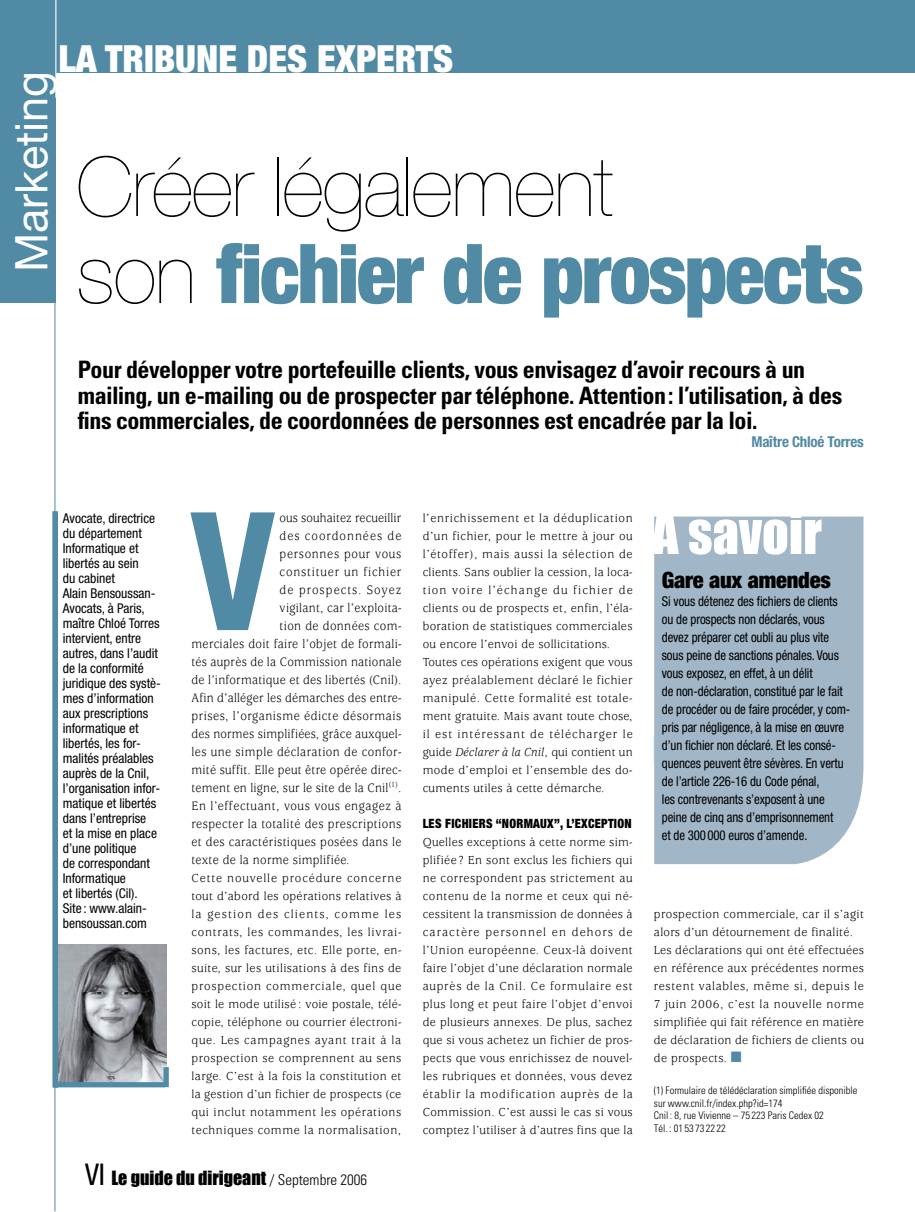
<style>
.page{position:relative;width:915px;height:1212px;background:#fff}
.page>*{position:absolute;margin:0;border:0;box-sizing:border-box;transform-origin:0 0}
.t1{font:700 condensed 164.7px "Helvetica Neue";color:#508aa4}
.t2{font:200 82.5px/87px "Helvetica Neue";letter-spacing:-.015em;color:#000}
.t3{font:52.5px "Impact";color:#fff}
.t4{font:45px "Helvetica Neue";color:#fff}
.t5{font:900 condensed 37.5px "Helvetica Neue";color:#fff}
.t6{font:700 condensed 24px/25.5px "Univers";letter-spacing:-.02em;color:#000}
.t7{font:900 condensed 22.5px "Helvetica Neue";color:#000}
.t8{font:18px "Impact";color:#000}
.t9{font:700 condensed 15px "Helvetica Neue";letter-spacing:-.015em;color:#508aa4}
.t10{font:condensed 13.5px/18px "Helvetica Neue";color:#000;scale:.95 1}
.t11{font:condensed 13.5px/15px "Helvetica Neue";color:#000}
.t12{font:13.5px "Usherwood";letter-spacing:.025em;color:#000;scale:.9 1}
.t13{font:13.5px "Usherwood";letter-spacing:.045em;color:#000;scale:.9 1}
.t14{font:13.5px "Usherwood";letter-spacing:.065em;color:#000;scale:.9 1}
.t15{font:13.5px "Usherwood";letter-spacing:.055em;color:#000;scale:.9 1}
.t16{font:13.5px "Usherwood";letter-spacing:.085em;color:#000;scale:.9 1}
.t17{font:13.5px "Usherwood";letter-spacing:.08em;color:#000;scale:.9 1}
.t18{font:12.9px/18px "Usherwood";letter-spacing:.025em;color:#000;text-align:justify;scale:.95 1}
.t19{font:900 condensed 12.9px "Helvetica Neue";letter-spacing:.025em;color:#000;scale:.95 1}
.t20{font:300 condensed 10.5px/12.6px "Univers";color:#000}
.s1{font-weight:900;font-stretch:condensed;color:#508aa4}
.s2{font-style:italic}
.s3{color:#508aa4}
.s4{font-family:"Helvetica Neue";font-stretch:condensed;font-size:30px}
.s5{font-family:"Univers";font-weight:300;font-stretch:condensed;font-size:15px}
</style>
<div class="page">
<div style="left:0;top:0;width:914px;height:72px;background:#508aa4"></div>
<div style="left:0;top:0;width:55px;height:303px;background:#508aa4"></div>
<hr style="left:55px;top:0;width:1px;height:98px;background:#fff">
<hr style="left:55px;top:254px;width:1px;height:957px;background:#508aa4">
<img style="left:58px;top:945px;width:109px;height:137px">
<div style="left:55px;top:1082px;width:110px;height:5px;background:#508aa4"></div>
<div style="left:163px;top:1067px;width:6px;height:20px;background:#508aa4"></div>
<div style="left:654px;top:516px;width:209px;height:348px;background:#a1b6c6"></div>
<div style="left:52px;top:511px;width:6px;height:576px;background:#508aa4"></div>
<h3 class="t5" style="left:58px;top:36px;width:396px">LA TRIBUNE DES EXPERTS</h3>
<h3 class="t4" style="left:5px;top:272px;width:202px;rotate:-90deg">Marketing</h3>
<h2 class="t2" style="left:77px;top:142px;width:788px">Créer légalement<br>son <span class="s1">FICHIER DE PROSPECTS</span></h2>
<p class="t6" style="left:78px;top:357px;width:765px">Pour développer votre portefeuille clients, vous envisagez d’avoir recours à un mailing, un e-mailing ou de prospecter par téléphone. Attention: l’utilisation, à des fins commerciales, de coordonnées de personnes est encadrée par la loi.</p>
<p class="t9" style="left:751px;top:433px;width:114px">Maître Chloé Torres</p>
<h1 class="t1" style="left:190px;top:472px;width:87px">V</h1>
<p class="t12" style="left:279px;top:510px;width:137px">ous souhaitez recueillir</p>
<p class="t11" style="left:63px;top:511px;width:100px">Avocate, directrice du département<br>Informatique et libertés au sein<br>du cabinet<br>Alain Bensoussan-<br>Avocats, à Paris, maître Chloé Torres intervient, entre autres, dans l’audit de la conformité juridique des systè&shy;mes d’information aux prescriptions informatique et libertés, les for&shy;malités préalables auprès de la Cnil, l’organisation infor&shy;matique et libertés dans l’entreprise<br>et la mise en place d’une politique<br>de correspondant<br>Informatique<br>et libertés (Cil).<br>Site : www.alain&shy;bensoussan.com</p>
<h3 class="t3" style="left:651px;top:501px;width:172px">A savoir</h3>
<p class="t18" style="left:422px;top:509px;width:222px;text-align:left">l’enrichissement et la déduplication d’un fichier, pour le mettre à jour ou l’étoffer), mais aussi la sélection de clients. Sans oublier la cession, la loca&shy;tion voire l’échange du fichier de clients ou de prospects et, enfin, l’éla&shy;boration de statistiques commerciales ou encore l’envoi de sollicitations.<br>Toutes ces opérations exigent que vous ayez préalablement déclaré le fichier manipulé. Cette formalité est totale&shy;ment gratuite. Mais avant toute chose, il est intéressant de télécharger le guide <span class="s2">Déclarer à la Cnil</span>, qui contient un mode d’emploi et l’ensemble des do&shy;cuments utiles à cette démarche.</p>
<p class="t19" style="left:422px;top:815px;width:221px">LES FICHIERS “NORMAUX”, L’EXCEPTION</p>
<p class="t18" style="left:422px;top:833px;width:222px">Quelles exceptions à cette norme sim&shy;plifiée ? En sont exclus les fichiers qui ne correspondent pas strictement au contenu de la norme et ceux qui né&shy;cessitent la transmission de données à caractère personnel en dehors de l’Union européenne. Ceux-là doivent faire l’objet d’une déclaration normale auprès de la Cnil. Ce formulaire est plus long et peut faire l’objet d’envoi de plusieurs annexes. De plus, sachez que si vous achetez un fichier de pros&shy;pects que vous enrichissez de nouvel&shy;les rubriques et données, vous devez établir la modification auprès de la Commission. C’est aussi le cas si vous comptez l’utiliser à d’autres fins que la</p>
<p class="t17" style="left:279px;top:528px;width:137px">des coordonnées de</p>
<p class="t15" style="left:279px;top:546px;width:137px">personnes pour vous</p>
<p class="t14" style="left:279px;top:564px;width:137px">constituer un fichier</p>
<p class="t16" style="left:279px;top:582px;width:137px">de prospects. Soyez</p>
<p class="t12" style="left:279px;top:600px;width:137px">vigilant, car l’exploita-</p>
<p class="t12" style="left:279px;top:618px;width:137px">tion de données com-</p>
<p class="t12" style="left:191px;top:636px;width:235px">merciales doit faire l’objet de formali-</p>
<p class="t12" style="left:191px;top:654px;width:235px">tés auprès de la Commission nationale</p>
<p class="t12" style="left:191px;top:672px;width:235px">de l’informatique et des libertés (Cnil).</p>
<p class="t12" style="left:191px;top:690px;width:235px">Afin d’alléger les démarches des entre-</p>
<p class="t13" style="left:191px;top:708px;width:235px">prises, l’organisme édicte désormais</p>
<p class="t12" style="left:191px;top:726px;width:235px">des normes simplifiées, grâce auxquel-</p>
<p class="t12" style="left:191px;top:744px;width:235px">les une simple déclaration de confor-</p>
<p class="t12" style="left:191px;top:762px;width:235px">mité suffit. Elle peut être opérée direc-</p>
<p class="t12" style="left:191px;top:780px;width:235px">tement en ligne, sur le site de la Cnil<sup>(1)</sup>.</p>
<p class="t13" style="left:191px;top:798px;width:235px">En l’effectuant, vous vous engagez à</p>
<p class="t12" style="left:191px;top:816px;width:234px">respecter la totalité des prescriptions</p>
<p class="t12" style="left:191px;top:834px;width:235px">et des caractéristiques posées dans le</p>
<p class="t12" style="left:191px;top:852px;width:177px">texte de la norme simplifiée.</p>
<p class="t18" style="left:191px;top:869px;width:222px">Cette nouvelle procédure concerne tout d’abord les opérations relatives à la gestion des clients, comme les contrats, les commandes, les livrai&shy;sons, les factures, etc. Elle porte, en&shy;suite, sur les utilisations à des fins de prospection commerciale, quel que soit le mode utilisé : voie postale, télé&shy;copie, téléphone ou courrier électroni&shy;que. Les campagnes ayant trait à la prospection se comprennent au sens large. C’est à la fois la constitution et la gestion d’un fichier de prospects (ce qui inclut notamment les opérations techniques comme la normalisation,</p>
<h3 class="t7" style="left:661px;top:566px;width:170px">GARE AUX AMENDES</h3>
<p class="t10" style="left:661px;top:592px;width:200px">Si vous détenez des fichiers de clients ou de prospects non déclarés, vous devez préparer cet oubli au plus vite sous peine de sanctions pénales. Vous vous exposez, en effet, à un délit<br>de non-déclaration, constitué par le fait de procéder ou de faire procéder, y com&shy;pris par négligence, à la mise en œuvre d’un fichier non déclaré. Et les consé&shy;quences peuvent être sévères. En vertu de l’article 226-16 du Code pénal,<br>les contrevenants s’exposent à une peine de cinq ans d’emprisonnement<br>et de 300000 euros d’amende.</p>
<p class="t18" style="left:653px;top:905px;width:222px;text-align:left">prospection commerciale, car il s’agit alors d’un détournement de finalité.<br>Les déclarations qui ont été effectuées en référence aux précédentes normes restent valables, même si, depuis le 7 juin 2006, c’est la nouvelle norme simplifiée qui fait référence en matière de déclaration de fichiers de clients ou de prospects. <span class="s3">■</span></p>
<p class="t20" style="left:653px;top:1084px;width:205px">(1) Formulaire de télédéclaration simplifiée disponible sur www.cnil.fr/index.php?id=174<br>Cnil : 8, rue Vivienne – 75 223 Paris Cedex 02<br>Tél. : 01 53 73 22 22</p>
<h3 class="t8" style="left:85px;top:1167px;width:283px"><span class="s4">VI</span> Le guide du dirigeant <span class="s5">/ Septembre 2006</span></h3>
</div>
